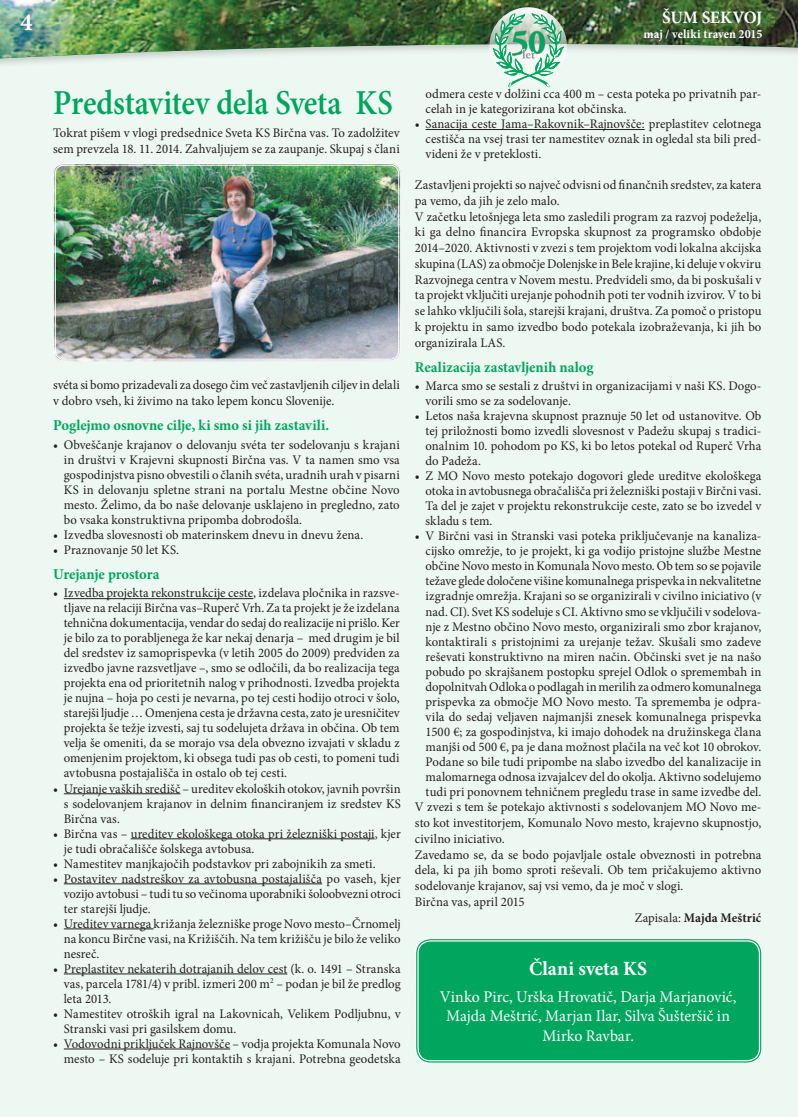
<style>
.page{position:relative;width:798px;height:1117px;background:#fff}
.page>*{position:absolute;margin:0;border:0;box-sizing:border-box;transform-origin:0 0}
.t1{font:600 35px "Minion Pro";letter-spacing:-.005em;color:#00a65d;scale:.89 1}
.t2{font:700 25px "Minion Pro";color:#fff}
.t3{font:700 20.12px "Minion Pro";color:#fff}
.t4{font:700 17.5px "Minion Pro";letter-spacing:-.01em;color:#fff}
.t5{font:16.25px/19.5px "Minion Pro";color:#fff;text-align:center}
.t6{font:700 15px "Minion Pro";letter-spacing:-.005em;color:#00a65d}
.t7{font:13.12px/15px "Minion Pro";color:#231f20;text-align:justify}
.t8{font:700 13.12px "Minion Pro";letter-spacing:.005em;color:#231f20}
.t9{font:700 12.5px "Minion Pro";letter-spacing:.005em;color:#fff}
.s1{font-weight:400}
</style>
<div class="page">
<div style="left:0;top:94px;width:797px;height:1022px;background:#eef8f2"></div>
<div style="left:0;top:58px;width:797px;height:36px;background:#eef8f2"></div>
<img style="left:0;top:0;width:797px;height:58px">
<svg style="left:489px;top:7px;width:77px;height:78px"></svg>
<svg style="left:493px;top:14px;width:70px;height:73px"></svg>
<hr style="left:64px;top:598px;width:189px;height:1px;background:#231f20">
<hr style="left:64px;top:793px;width:116px;height:1px;background:#231f20">
<hr style="left:131px;top:838px;width:243px;height:1px;background:#231f20">
<hr style="left:64px;top:883px;width:258px;height:1px;background:#231f20">
<hr style="left:64px;top:928px;width:90px;height:1px;background:#231f20">
<hr style="left:64px;top:973px;width:223px;height:1px;background:#231f20">
<hr style="left:64px;top:1048px;width:166px;height:1px;background:#231f20">
<hr style="left:425px;top:129px;width:219px;height:1px;background:#231f20">
<img style="left:53px;top:163px;width:347px;height:198px">
<div style="left:53px;top:163px;width:347px;height:198px;border:1px solid #fff;border-radius:10px"></div>
<div style="left:55px;top:165px;width:344px;height:194px;border:1px solid #fff;border-radius:9px"></div>
<div style="left:415px;top:938px;width:346px;height:124px;background:#00a65d;border-radius:15px"></div>
<div style="left:415px;top:937px;width:347px;height:126px;border:1px solid #fff;border-radius:15px"></div>
<div style="left:417px;top:940px;width:342px;height:121px;border:1px solid #fff;border-radius:13px"></div>
<h2 class="t2" style="left:21px;top:5px;width:14px">4</h2>
<h3 class="t4" style="left:661px;top:5px;width:102px">ŠUM SEKVOJ</h3>
<p class="t9" style="left:643px;top:25px;width:120px">maj / veliki traven 2015</p>
<h1 class="t1" style="left:53px;top:79px;width:361px">Predstavitev dela Sveta ks</h1>
<p class="t7" style="left:53px;top:125px;width:348px;line-height:15.8px">Tokrat pišem v vlogi predsednice Sveta KS Birčna vas. To zadolžitev sem prevzela 18. 11. 2014. Zahvaljujem se za zaupanje. Skupaj s člani</p>
<p class="t7" style="left:53px;top:377px;width:348px;line-height:15.8px">svéta si bomo prizadevali za dosego čim več zastavljenih ciljev in delali v dobro vseh, ki živimo na tako lepem koncu Slovenije.</p>
<p class="t6" style="left:53px;top:414px;width:277px">Poglejmo osnovne cilje, ki smo si jih zastavili.</p>
<p class="t7" style="left:64px;top:437px;width:337px;text-indent:-11px">• Obveščanje krajanov o delovanju svéta ter sodelovanju s krajani in društvi v Krajevni skupnosti Birčna vas. V ta namen smo vsa gospodinjstva pisno obvestili o članih svéta, uradnih urah v pisarni KS in delovanju spletne strani na portalu Mestne občine Novo mesto. Želimo, da bo naše delovanje usklajeno in pregledno, zato bo vsaka konstruktivna pripomba dobrodošla.</p>
<p class="t7" style="left:53px;top:527px;width:311px">• Izvedba slovesnosti ob materinskem dnevu in dnevu žena.</p>
<p class="t7" style="left:53px;top:542px;width:127px">• Praznovanje 50 let KS.</p>
<p class="t6" style="left:53px;top:563px;width:108px">Urejanje prostora</p>
<p class="t7" style="left:64px;top:585px;width:337px;text-indent:-11px">• Izvedba projekta rekonstrukcije ceste, izdelava pločnika in razsve&shy;tljave na relaciji Birčna vas–Ruperč Vrh. Za ta projekt je že izdelana tehnična dokumentacija, vendar do sedaj do realizacije ni prišlo. Ker je bilo za to porabljenega že kar nekaj denarja – med drugim je bil del sredstev iz samoprispevka (v letih 2005 do 2009) predviden za izvedbo javne razsvetljave –, smo se odločili, da bo realizacija tega projekta ena od prioritetnih nalog v prihodnosti. Izvedba projekta je nujna – hoja po cesti je nevarna, po tej cesti hodijo otroci v šolo, starejši ljudje … Omenjena cesta je državna cesta, zato je uresničitev projekta še težje izvesti, saj tu sodelujeta država in občina. Ob tem velja še omeniti, da se morajo vsa dela obvezno izvajati v skladu z omenjenim projektom, ki obsega tudi pas ob cesti, to pomeni tudi avtobusna postajališča in ostalo ob tej cesti.</p>
<p class="t7" style="left:64px;top:780px;width:338px;text-indent:-11px">• Urejanje vaških središč – ureditev ekoloških otokov, javnih površin s sodelovanjem krajanov in delnim financiranjem iz sredstev KS Birčna vas.</p>
<p class="t7" style="left:64px;top:825px;width:338px;text-indent:-11px">• Birčna vas – ureditev ekološkega otoka pri železniški postaji, kjer je tudi obračališče šolskega avtobusa.</p>
<p class="t7" style="left:53px;top:855px;width:324px">• Namestitev manjkajočih podstavkov pri zabojnikih za smeti.</p>
<p class="t7" style="left:64px;top:870px;width:338px;text-indent:-11px">• Postavitev nadstreškov za avtobusna postajališča po vaseh, kjer vozijo avtobusi – tudi tu so večinoma uporabniki šoloobvezni otroci ter starejši ljudje.</p>
<p class="t7" style="left:64px;top:915px;width:338px;text-indent:-11px">• Ureditev varnega križanja železniške proge Novo mesto–Črnomelj na koncu Birčne vasi, na Križiščih. Na tem križišču je bilo že veliko nesreč.</p>
<p class="t7" style="left:64px;top:960px;width:338px;text-indent:-11px">• Preplastitev nekaterih dotrajanih delov cest (k. o. 1491 – Stranska vas, parcela 1781/4) v pribl. izmeri 200 m<sup>2</sup> – podan je bil že predlog leta 2013.</p>
<p class="t7" style="left:64px;top:1005px;width:338px;text-indent:-11px">• Namestitev otroških igral na Lakovnicah, Velikem Podljubnu, v<br>Stranski vasi pri gasilskem domu.</p>
<p class="t7" style="left:53px;top:1035px;width:349px;text-align:right">• Vodovodni priključek Rajnovšče – vodja projekta Komunala Novo mesto – KS sodeluje pri kontaktih s krajani. Potrebna geodetska</p>
<p class="t7" style="left:425px;top:86px;width:337px">odmera ceste v dolžini cca 400 m – cesta poteka po privatnih par&shy;celah in je kategorizirana kot občinska.</p>
<p class="t7" style="left:425px;top:116px;width:337px;text-indent:-11px">• Sanacija ceste Jama–Rakovnik–Rajnovšče: preplastitev celotnega cestišča na vsej trasi ter namestitev oznak in ogledal sta bili pred&shy;videni že v preteklosti.</p>
<p class="t7" style="left:415px;top:177px;width:348px;line-height:15.8px;text-align:left">Zastavljeni projekti so največ odvisni od finančnih sredstev, za katera pa vemo, da jih je zelo malo.<br>V začetku letošnjega leta smo zasledili program za razvoj podeželja, ki ga delno financira Evropska skupnost za programsko obdobje 2014–2020. Aktivnosti v zvezi s tem projektom vodi lokalna akcijska skupina (LAS) za območje Dolenjske in Bele krajine, ki deluje v okviru Razvojnega centra v Novem mestu. Predvideli smo, da bi poskušali v ta projekt vključiti urejanje pohodnih poti ter vodnih izvirov. V to bi se lahko vključili šola, starejši krajani, društva. Za pomoč o pristopu k projektu in samo izvedbo bodo potekala izobraževanja, ki jih bo organizirala LAS.</p>
<p class="t6" style="left:415px;top:356px;width:180px">Realizacija zastavljenih nalog</p>
<p class="t7" style="left:425px;top:378px;width:337px;text-indent:-11px">• Marca smo se sestali z društvi in organizacijami v naši KS. Dogo&shy;vorili smo se za sodelovanje.</p>
<p class="t7" style="left:425px;top:408px;width:337px;text-indent:-11px">• Letos naša krajevna skupnost praznuje 50 let od ustanovitve. Ob tej priložnosti bomo izvedli slovesnost v Padežu skupaj s tradici&shy;onalnim 10. pohodom po KS, ki bo letos potekal od Ruperč Vrha do Padeža.</p>
<p class="t7" style="left:425px;top:468px;width:337px;text-indent:-11px">• Z MO Novo mesto potekajo dogovori glede ureditve ekološkega otoka in avtobusnega obračališča pri železniški postaji v Birčni vasi.<br>Ta del je zajet v projektu rekonstrukcije ceste, zato se bo izvedel v skladu s tem.</p>
<p class="t7" style="left:415px;top:528px;width:348px">• V Birčni vasi in Stranski vasi poteka priključevanje na kanaliza-</p>
<p class="t7" style="left:425px;top:543px;width:337px">cijsko omrežje, to je projekt, ki ga vodijo pristojne službe Mestne</p>
<p class="t7" style="left:425px;top:558px;width:337px">občine Novo mesto in Komunala Novo mesto. Ob tem so se pojavile</p>
<p class="t7" style="left:425px;top:573px;width:337px">težave glede določene višine komunalnega prispevka in nekvalitetne</p>
<p class="t7" style="left:425px;top:588px;width:337px">izgradnje omrežja. Krajani so se organizirali v civilno iniciativo (v</p>
<p class="t7" style="left:425px;top:603px;width:337px">nad. CI). Svet KS sodeluje s CI. Aktivno smo se vključili v sodelova-</p>
<p class="t7" style="left:425px;top:618px;width:337px">nje z Mestno občino Novo mesto, organizirali smo zbor krajanov,</p>
<p class="t7" style="left:425px;top:633px;width:337px">kontaktirali s pristojnimi za urejanje težav. Skušali smo zadeve</p>
<p class="t7" style="left:425px;top:648px;width:337px">reševati konstruktivno na miren način. Občinski svet je na našo</p>
<p class="t7" style="left:425px;top:663px;width:337px">pobudo po skrajšanem postopku sprejel Odlok o spremembah in</p>
<p class="t7" style="left:425px;top:678px;width:337px">dopolnitvah Odloka o podlagah in merilih za odmero komunalnega</p>
<p class="t7" style="left:425px;top:693px;width:337px">prispevka za območje MO Novo mesto. Ta sprememba je odpra-</p>
<p class="t7" style="left:425px;top:708px;width:337px">vila do sedaj veljaven najmanjši znesek komunalnega prispevka</p>
<p class="t7" style="left:425px;top:723px;width:337px">1500 €; za gospodinjstva, ki imajo dohodek na družinskega člana</p>
<p class="t7" style="left:425px;top:738px;width:337px">manjši od 500 €, pa je dana možnost plačila na več kot 10 obrokov.</p>
<p class="t7" style="left:425px;top:753px;width:337px">Podane so bile tudi pripombe na slabo izvedbo del kanalizacije in</p>
<p class="t7" style="left:425px;top:768px;width:337px">malomarnega odnosa izvajalcev del do okolja. Aktivno sodelujemo</p>
<p class="t7" style="left:425px;top:783px;width:337px">tudi pri ponovnem tehničnem pregledu trase in same izvedbe del.</p>
<p class="t7" style="left:415px;top:799px;width:348px">V zvezi s tem še potekajo aktivnosti s sodelovanjem MO Novo me-</p>
<p class="t7" style="left:415px;top:815px;width:348px">sto kot investitorjem, Komunalo Novo mesto, krajevno skupnostjo,</p>
<p class="t7" style="left:415px;top:831px;width:91px">civilno iniciativo.</p>
<p class="t7" style="left:415px;top:846px;width:348px">Zavedamo se, da se bodo pojavljale ostale obveznosti in potrebna</p>
<p class="t7" style="left:415px;top:862px;width:348px">dela, ki pa jih bomo sproti reševali. Ob tem pričakujemo aktivno</p>
<p class="t7" style="left:415px;top:878px;width:270px">sodelovanje krajanov, saj vsi vemo, da je moč v slogi.</p>
<p class="t7" style="left:415px;top:894px;width:111px">Birčna vas, april 2015</p>
<p class="t8" style="left:634px;top:908px;width:128px"><span class="s1">Zapisala:</span> Majda Meštrić</p>
<h3 class="t3" style="left:529px;top:954px;width:119px">Člani sveta KS</h3>
<p class="t5" style="left:440px;top:986px;width:298px">Vinko Pirc, Urška Hrovatič, Darja Marjanović,<br>Majda Meštrić, Marjan Ilar, Silva Šušteršič in<br>Mirko Ravbar.</p>
</div>
